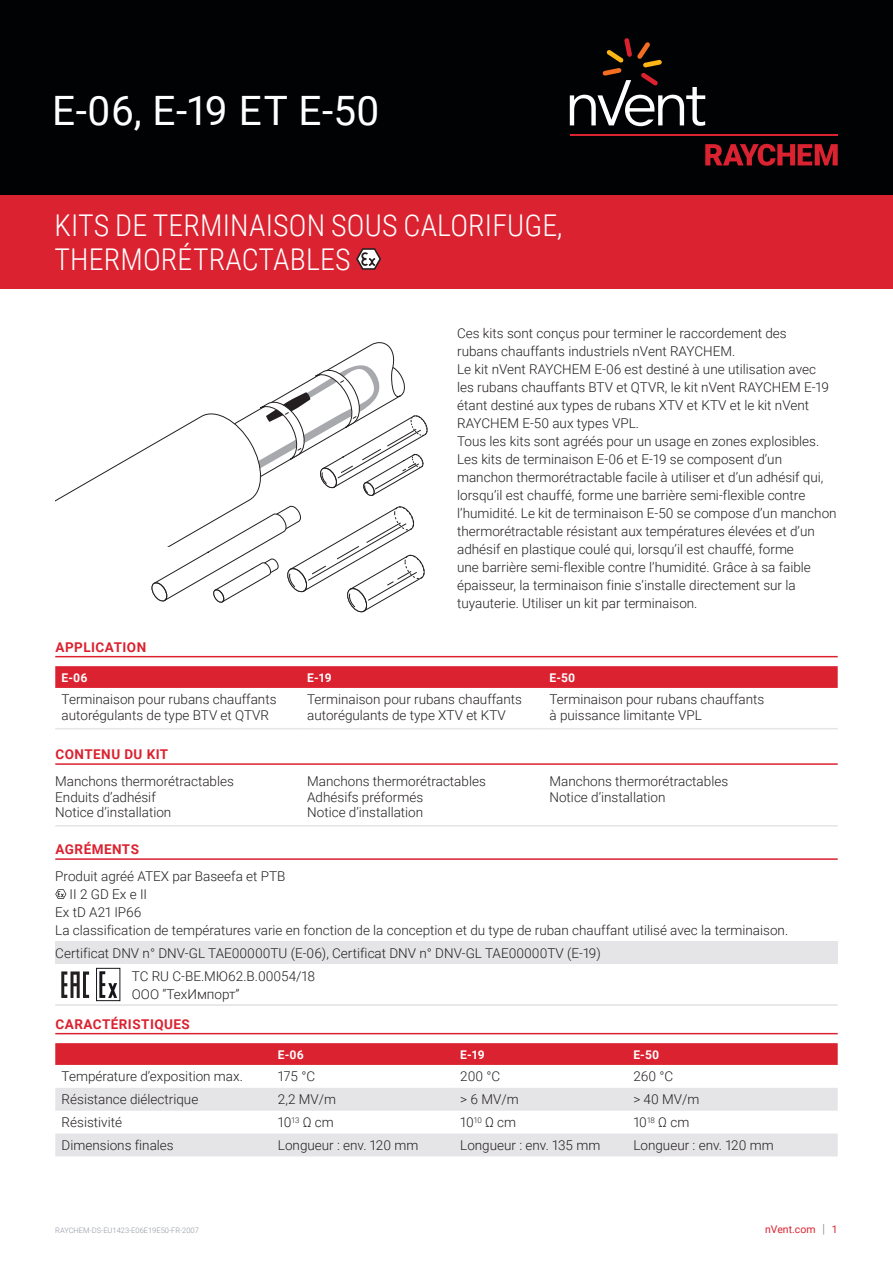
<style>
.page{position:relative;width:893px;height:1263px;background:#fff}
.page>*{position:absolute;margin:0;border:0;box-sizing:border-box;transform-origin:0 0}
.Page_1_Header_-_nVen{font:40.5px "Roboto";color:#fff}
.Page_1_Subhead_Black{font:300 30px/33.8px "Roboto Condensed";letter-spacing:.005em;color:#fff}
.Table_Text_-_nVent_D{font:300 13.5px/15.8px "Roboto";color:#231f20}
.Text_-_nVent_Data_Sh{font:300 13.5px/18px "Roboto";color:#231f20}
.Subhead_-_nVent_Data{font:700 13.5px "Roboto";letter-spacing:.035em;color:#db2230}
.Table_Subhead_-_nVen{font:700 12px "Roboto";letter-spacing:.01em;color:#fff}
.t1{font:10.5px "Roboto";color:#db2230}
.t2{font:300 7.5px "Roboto";color:#8f959e}
.s1{font-size:12.6px;color:#8f959e}
</style>
<div class="page">
<div style="left:0;top:0;width:893px;height:196px;background:#010203"></div>
<svg style="left:705px;top:144px;width:133px;height:22px"></svg>
<hr style="left:570px;top:134px;width:268px;height:2px;background:#db2230">
<svg style="left:570px;top:38px;width:135px;height:88px"></svg>
<div style="left:0;top:196px;width:893px;height:93px;background:#db2230"></div>
<svg style="left:356px;top:248px;width:25px;height:22px"></svg>
<hr style="left:55px;top:656px;width:783px;height:1px;background:#db2230">
<hr style="left:55px;top:763px;width:783px;height:2px;background:#db2230">
<svg style="left:55px;top:366px;width:373px;height:247px"></svg>
<svg style="left:55px;top:666px;width:783px;height:22px;background:#db2432"></svg>
<hr style="left:55px;top:728px;width:246px;height:1px;background:#e5e5e8">
<hr style="left:301px;top:728px;width:242px;height:1px;background:#e5e5e8">
<hr style="left:543px;top:728px;width:295px;height:1px;background:#e5e5e8">
<hr style="left:55px;top:825px;width:246px;height:1px;background:#e5e5e8">
<hr style="left:301px;top:825px;width:242px;height:1px;background:#e5e5e8">
<hr style="left:543px;top:825px;width:295px;height:1px;background:#e5e5e8">
<hr style="left:55px;top:858px;width:783px;height:2px;background:#db2230">
<hr style="left:55px;top:1033px;width:783px;height:1px;background:#db2230">
<div style="left:55px;top:941px;width:783px;height:23px;background:#e5e5e8"></div>
<hr style="left:55px;top:1005px;width:783px;height:1px;background:#d1d2d4">
<svg style="left:55px;top:889px;width:11px;height:10px"></svg>
<svg style="left:55px;top:1043px;width:783px;height:22px;background:#db2432"></svg>
<svg style="left:55px;top:1088px;width:783px;height:68px;fill:#e5e5e8"></svg>
<svg style="left:61px;top:971px;width:28px;height:27px"></svg>
<svg style="left:99px;top:971px;width:18px;height:27px"></svg>
<div style="left:96px;top:968px;width:24px;height:33px;border:1px solid #17151a"></div>
<p class="Page_1_Header_-_nVen" style="left:52px;top:83px;width:329px">E-06, E-19 ET E-50</p>
<p class="Page_1_Subhead_Black" style="left:54px;top:207px;width:510px">KITS DE TERMINAISON SOUS CALORIFUGE,<br>THERMORÉTRACTABLES</p>
<p class="Text_-_nVent_Data_Sh" style="left:457px;top:324px;width:381px">Ces kits sont conçus pour terminer le raccordement des<br>rubans chauffants industriels nVent RAYCHEM.<br>Le kit nVent RAYCHEM E-06 est destiné à une utilisation avec<br>les rubans chauffants BTV et QTVR, le kit nVent RAYCHEM E-19 étant destiné aux types de rubans XTV et KTV et le kit nVent RAYCHEM E-50 aux types VPL.<br>Tous les kits sont agréés pour un usage en zones explosibles.<br>Les kits de terminaison E-06 et E-19 se composent d’un manchon thermorétractable facile à utiliser et d’un adhésif qui, lorsqu’il est chauffé, forme une barrière semi-flexible contre l’humidité. Le kit de terminaison E-50 se compose d’un manchon thermorétractable résistant aux températures élevées et d’un adhésif en plastique coulé qui, lorsqu’il est chauffé, forme<br>une barrière semi-flexible contre l’humidité. Grâce à sa faible épaisseur, la terminaison finie s’installe directement sur la tuyauterie. Utiliser un kit par terminaison.</p>
<p class="Subhead_-_nVent_Data" style="left:56px;top:637px;width:92px">APPLICATION</p>
<p class="Table_Subhead_-_nVen" style="left:62px;top:669px;width:27px">E-06</p>
<p class="Table_Subhead_-_nVen" style="left:307px;top:669px;width:26px">E-19</p>
<p class="Table_Subhead_-_nVen" style="left:549px;top:669px;width:27px">E-50</p>
<p class="Table_Text_-_nVent_D" style="left:62px;top:691px;width:216px">Terminaison pour rubans chauffants autorégulants de type BTV et QTVR</p>
<p class="Table_Text_-_nVent_D" style="left:307px;top:691px;width:216px">Terminaison pour rubans chauffants autorégulants de type XTV et KTV</p>
<p class="Table_Text_-_nVent_D" style="left:549px;top:691px;width:216px">Terminaison pour rubans chauffants à puissance limitante VPL</p>
<p class="Subhead_-_nVent_Data" style="left:56px;top:745px;width:114px">CONTENU DU KIT</p>
<p class="Table_Text_-_nVent_D" style="left:55px;top:773px;width:180px">Manchons thermorétractables<br>Enduits d’adhésif<br>Notice d’installation</p>
<p class="Table_Text_-_nVent_D" style="left:307px;top:773px;width:180px">Manchons thermorétractables<br>Adhésifs préformés<br>Notice d’installation</p>
<p class="Table_Text_-_nVent_D" style="left:549px;top:773px;width:180px">Manchons thermorétractables<br>Notice d’installation</p>
<p class="Subhead_-_nVent_Data" style="left:56px;top:840px;width:85px">AGRÉMENTS</p>
<p class="Table_Text_-_nVent_D" style="left:55px;top:868px;width:232px">Produit agréé ATEX par Baseefa et PTB</p>
<p class="Table_Text_-_nVent_D" style="left:70px;top:886px;width:79px">II 2 GD Ex e II</p>
<p class="Table_Text_-_nVent_D" style="left:55px;top:904px;width:88px">Ex tD A21 IP66</p>
<p class="Table_Text_-_nVent_D" style="left:55px;top:922px;width:734px">La classification de températures varie en fonction de la conception et du type de ruban chauffant utilisé avec la terminaison.</p>
<p class="Table_Text_-_nVent_D" style="left:55px;top:944px;width:547px">Certificat DNV n° DNV-GL TAE00000TU (E-06), Certificat DNV n° DNV-GL TAE00000TV (E-19)</p>
<p class="Table_Text_-_nVent_D" style="left:132px;top:967px;width:185px">ТС RU C-BE.МЮ62.В.00054/18</p>
<p class="Table_Text_-_nVent_D" style="left:132px;top:985px;width:109px">ООО “ТехИмпорт”</p>
<p class="Subhead_-_nVent_Data" style="left:56px;top:1014px;width:136px">CARACTÉRISTIQUES</p>
<p class="Table_Subhead_-_nVen" style="left:278px;top:1046px;width:27px">E-06</p>
<p class="Table_Subhead_-_nVen" style="left:460px;top:1046px;width:26px">E-19</p>
<p class="Table_Subhead_-_nVen" style="left:633px;top:1046px;width:27px">E-50</p>
<p class="Table_Text_-_nVent_D" style="left:62px;top:1068px;width:183px">Température d’exposition max.</p>
<p class="Table_Text_-_nVent_D" style="left:278px;top:1068px;width:39px">175 °C</p>
<p class="Table_Text_-_nVent_D" style="left:460px;top:1068px;width:42px">200 °C</p>
<p class="Table_Text_-_nVent_D" style="left:633px;top:1068px;width:41px">260 °C</p>
<p class="Table_Text_-_nVent_D" style="left:62px;top:1091px;width:138px">Résistance diélectrique</p>
<p class="Table_Text_-_nVent_D" style="left:278px;top:1091px;width:60px">2,2 MV/m</p>
<p class="Table_Text_-_nVent_D" style="left:460px;top:1091px;width:60px">&gt; 6 MV/m</p>
<p class="Table_Text_-_nVent_D" style="left:633px;top:1091px;width:68px">&gt; 40 MV/m</p>
<p class="Table_Text_-_nVent_D" style="left:62px;top:1114px;width:62px">Résistivité</p>
<p class="Table_Text_-_nVent_D" style="left:278px;top:1114px;width:57px">10<sup>13</sup> Ω cm</p>
<p class="Table_Text_-_nVent_D" style="left:460px;top:1114px;width:57px">10<sup>10</sup> Ω cm</p>
<p class="Table_Text_-_nVent_D" style="left:633px;top:1114px;width:57px">10<sup>18</sup> Ω cm</p>
<p class="Table_Text_-_nVent_D" style="left:62px;top:1137px;width:114px">Dimensions finales</p>
<p class="Table_Text_-_nVent_D" style="left:278px;top:1137px;width:142px">Longueur : env. 120 mm</p>
<p class="Table_Text_-_nVent_D" style="left:460px;top:1137px;width:142px">Longueur : env. 135 mm</p>
<p class="Table_Text_-_nVent_D" style="left:633px;top:1137px;width:142px">Longueur : env. 120 mm</p>
<p class="t2" style="left:55px;top:1225px;width:145px">RAYCHEM-DS-EU1423-E06E19E50-FR-2007</p>
<p class="t1" style="left:765px;top:1222px;width:74px">nVent.com <span class="s1">|</span> 1</p>
</div>
